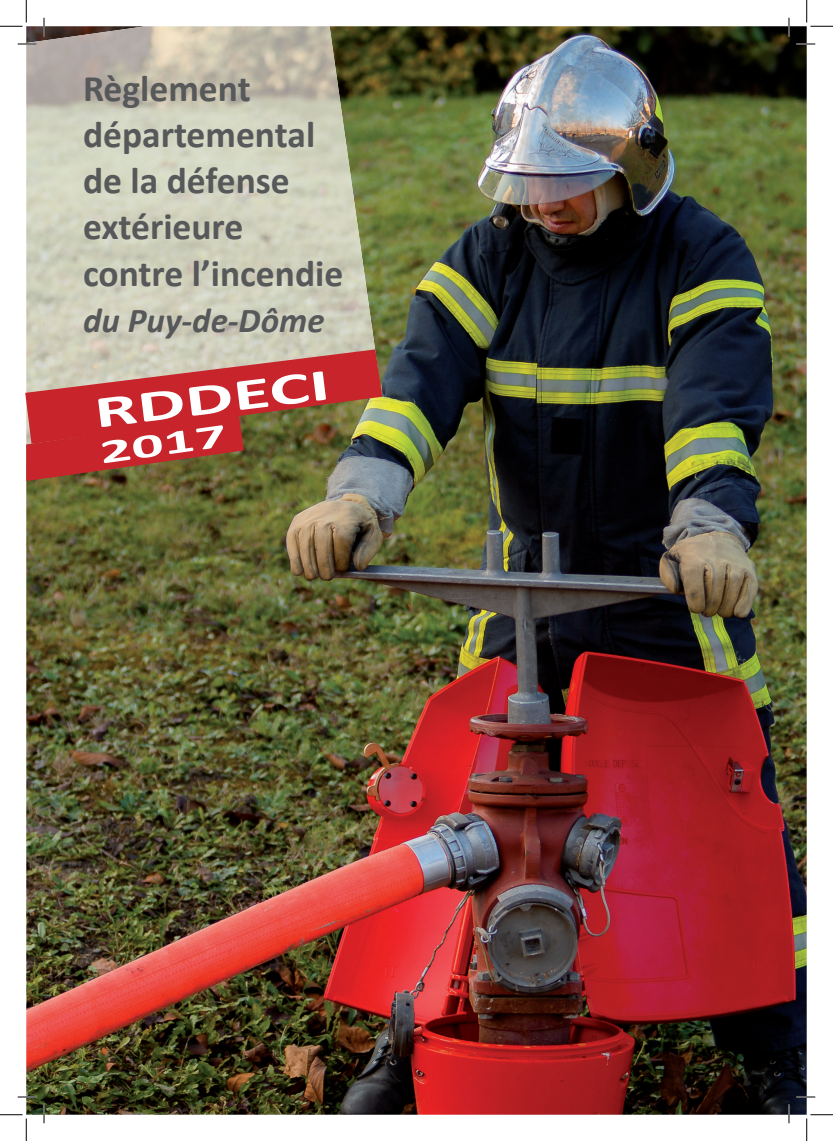
<style>
.page{position:relative;width:833px;height:1141px;background:#fff}
.page>*{position:absolute;margin:0;border:0;box-sizing:border-box;transform-origin:0 0}
.t1{font:700 45px "Calibri";color:#fff;scale:1.7 1}
.t2{font:700 37.5px/46.2px "Calibri";color:#57585a}
.t3{font:italic 700 35px "Calibri";color:#57585a}
.t4{font:700 33.75px "Calibri";color:#fff;scale:1.87 1}
</style>
<div class="page">
<img style="left:26px;top:26px;width:780px;height:1088px">
<img style="left:26px;top:26px;width:355px;height:323px">
<svg style="left:25px;top:349px;width:357px;height:132px;background:#ad564a"></svg>
<svg style="left:18px;top:43px;width:18px;height:2px"></svg>
<svg style="left:796px;top:43px;width:18px;height:2px"></svg>
<svg style="left:18px;top:1096px;width:18px;height:1px"></svg>
<svg style="left:796px;top:1096px;width:18px;height:1px"></svg>
<svg style="left:43px;top:18px;width:2px;height:18px"></svg>
<svg style="left:43px;top:1104px;width:2px;height:19px"></svg>
<svg style="left:787px;top:18px;width:2px;height:18px"></svg>
<svg style="left:787px;top:1104px;width:2px;height:19px"></svg>
<svg style="left:0;top:0;width:27px;height:27px"></svg>
<svg style="left:0;top:1114px;width:27px;height:26px"></svg>
<svg style="left:806px;top:0;width:26px;height:27px"></svg>
<svg style="left:806px;top:1114px;width:26px;height:26px"></svg>
<p class="t2" style="left:83px;top:63px;width:261px">règlement départemental de la défense extérieure contre l’incendie</p>
<p class="t3" style="left:83px;top:299px;width:243px">du Puy-de-Dôme</p>
<p class="t1" style="left:91px;top:385px;width:141px;rotate:-7deg">rDDECI</p>
<p class="t4" style="left:97px;top:432px;width:70px;rotate:-8deg">2017</p>
</div>
